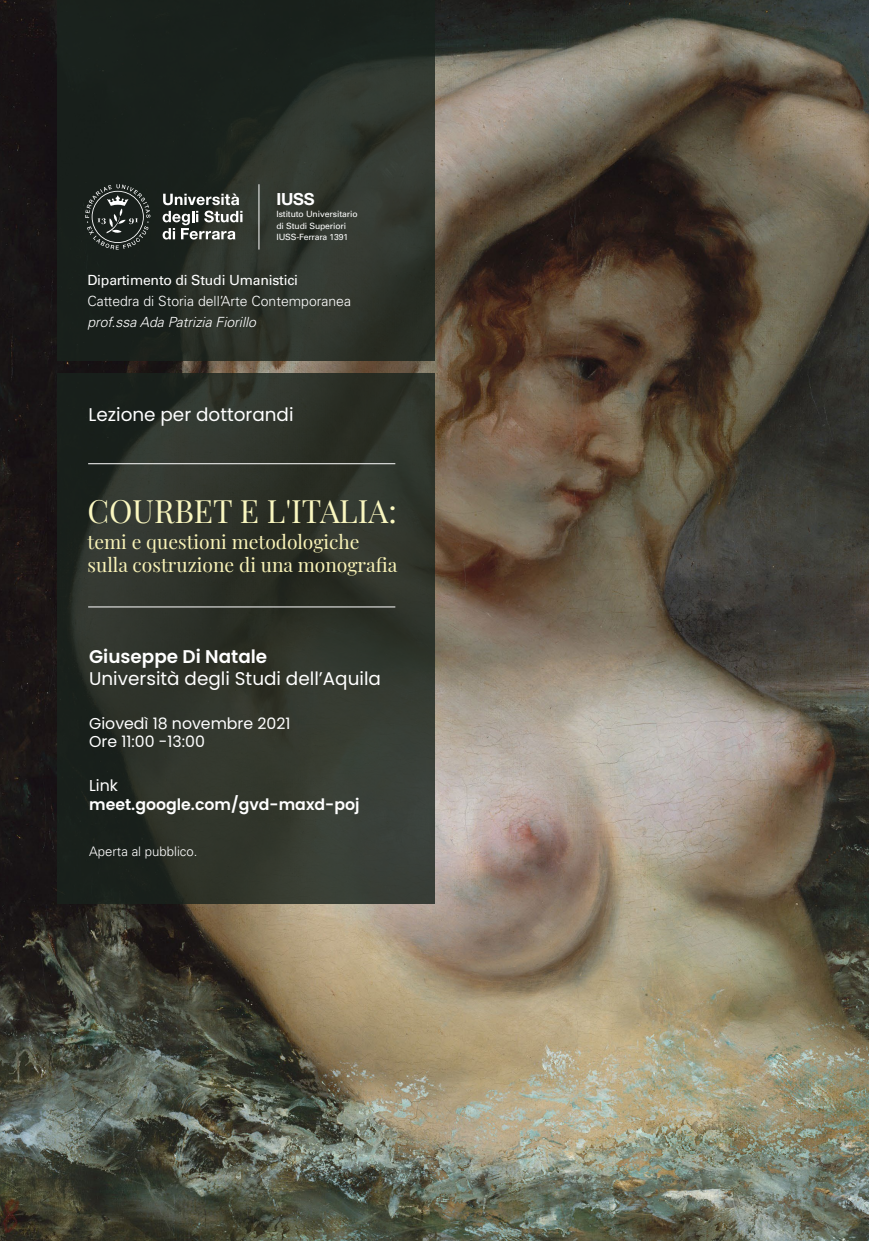
<style>
.page{position:relative;width:869px;height:1241px;background:#fff}
.page>*{position:absolute;margin:0;border:0;box-sizing:border-box;transform-origin:0 0}
.t1{font:31.5px "Playfair Display";color:#faf7c0}
.t2{font:19.25px/23.1px "Playfair Display";color:#f8f2b7}
.t3{font:18.38px "Poppins";color:#fff}
.t4{font:600 18.38px "Poppins";color:#fff}
.t5{font:700 16.62px "Helvetica Neue";color:#fff}
.t6{font:15.75px/18.9px "Poppins";color:#fff}
.t7{font:600 15.75px "Poppins";color:#fff}
.t8{font:300 14px "Univers LT Std";color:#fff}
.t9{font:14px "Univers LT Std";letter-spacing:-.015em;color:#fff}
.t10{font:italic 300 14px "Univers LT Std";color:#fff}
.t11{font:300 13.12px "Univers LT Std";color:#fff}
.t12{font:8.58px/11.4px "Univers LT Std";letter-spacing:-.015em;color:#fff}
</style>
<div class="page">
<img style="left:0;top:0;width:868px;height:1240px">
<svg style="left:57px;top:0;width:377px;height:361px;background:#242a24"></svg>
<svg style="left:57px;top:373px;width:377px;height:530px;background:#2d322a"></svg>
<svg style="left:162px;top:193px;width:80px;height:46px"></svg>
<svg style="left:85px;top:184px;width:65px;height:65px;background:#373d39"></svg>
<hr style="left:258px;top:184px;width:1px;height:65px;background:#fff">
<hr style="left:88px;top:463px;width:307px;height:1px;background:#fff">
<hr style="left:88px;top:606px;width:307px;height:1px;background:#fff">
<p class="t5" style="left:276px;top:186px;width:40px">IUSS</p>
<p class="t12" style="left:276px;top:208px;width:83px">Istituto Universitario di Studi Superiori<br>IUSS-Ferrara 1391</p>
<p class="t9" style="left:87px;top:271px;width:212px">Dipartimento di Studi Umanistici</p>
<p class="t8" style="left:87px;top:292px;width:265px">Cattedra di Storia dell’Arte Contemporanea</p>
<p class="t10" style="left:87px;top:313px;width:170px">prof.ssa Ada Patrizia Fiorillo</p>
<p class="t3" style="left:88px;top:404px;width:206px">Lezione per dottorandi</p>
<h1 class="t1" style="left:88px;top:486px;width:310px">COURBET E L'ITALIA:</h1>
<p class="t2" style="left:88px;top:528px;width:311px">temi e questioni metodologiche sulla costruzione di una monografia</p>
<p class="t4" style="left:89px;top:645px;width:179px">Giuseppe Di Natale</p>
<p class="t3" style="left:89px;top:667px;width:293px">Università degli Studi dell’Aquila</p>
<p class="t6" style="left:89px;top:713px;width:203px">Giovedì 18 novembre 2021<br>Ore 11:00 -13:00</p>
<p class="t6" style="left:89px;top:776px;width:30px">Link</p>
<p class="t7" style="left:89px;top:795px;width:272px">meet.google.com/gvd-maxd-poj</p>
<p class="t11" style="left:89px;top:843px;width:110px">Aperta al pubblico.</p>
</div>
